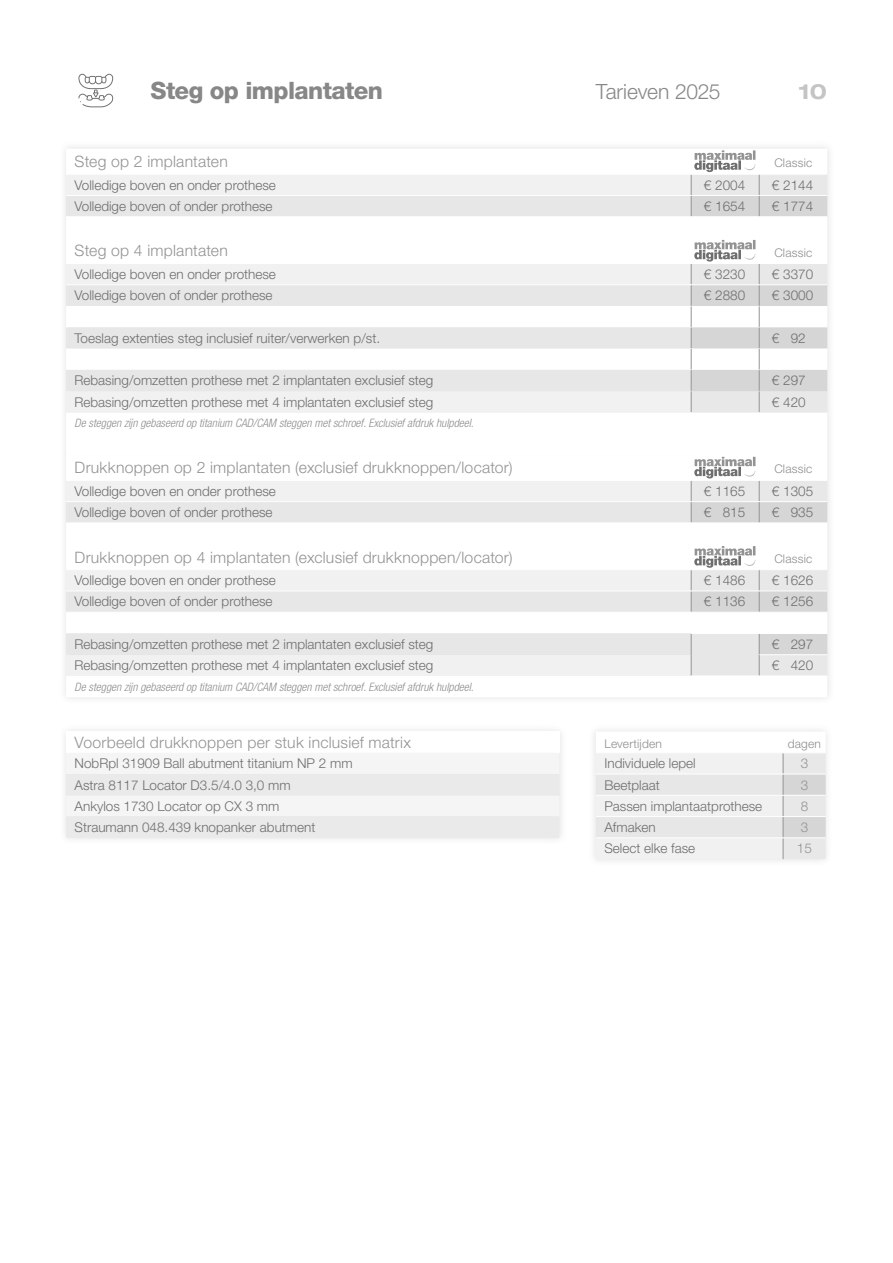
<style>
.page{position:relative;width:893px;height:1263px;background:#fff}
.page>*{position:absolute;margin:0;border:0;box-sizing:border-box;transform-origin:0 0}
.t1{font:800 24px "Helvetica Neue LT Std";letter-spacing:-.025em;color:#878787}
.t2{font:300 21px "Helvetica Neue LT Std";letter-spacing:-.01em;color:#878787}
.t3{font:700 expanded 21px "Helvetica Neue LT Std";color:#c4c4c4}
.t4{font:300 15.75px "Helvetica Neue LT Std";letter-spacing:.015em;color:#939393}
.t5{font:300 13.5px/21.3px "Helvetica Neue LT Std";color:#6e6e6e}
.t6{font:300 13.5px "Helvetica Neue LT Std";color:#939393}
.t7{font:300 12px "Helvetica Neue LT Std";letter-spacing:.015em;color:#8e8e8e}
.t8{font:italic 300 condensed 11.55px "Helvetica Neue LT Std";color:#8e8e8e}
</style>
<div class="page">
<svg style="left:596px;top:753px;width:230px;height:106px"></svg>
<div style="left:59px;top:724px;width:507px;height:121px;background:#f5f5f5"></div>
<div style="left:66px;top:731px;width:493px;height:22px;background:#fff"></div>
<svg style="left:66px;top:774px;width:493px;height:64px"></svg>
<div style="left:59px;top:141px;width:775px;height:564px;background:#6e6e6e;opacity:.2"></div>
<div style="left:760px;top:175px;width:67px;height:500px;background:#e8e8e8"></div>
<svg style="left:66px;top:196px;width:693px;height:480px"></svg>
<svg style="left:691px;top:196px;width:136px;height:459px"></svg>
<svg style="left:66px;top:306px;width:761px;height:64px"></svg>
<svg style="left:691px;top:634px;width:1px;height:42px"></svg>
<svg style="left:759px;top:634px;width:1px;height:42px"></svg>
<hr style="left:66px;top:195px;width:625px;height:1px;background:#fff">
<hr style="left:66px;top:216px;width:625px;height:1px;background:#fff">
<hr style="left:66px;top:284px;width:625px;height:1px;background:#fff">
<hr style="left:66px;top:501px;width:625px;height:1px;background:#fff">
<hr style="left:66px;top:522px;width:625px;height:1px;background:#fff">
<hr style="left:66px;top:544px;width:625px;height:1px;background:#fff">
<hr style="left:66px;top:590px;width:625px;height:1px;background:#fff">
<hr style="left:66px;top:612px;width:625px;height:1px;background:#fff">
<hr style="left:759px;top:195px;width:68px;height:1px;background:#fff">
<hr style="left:691px;top:216px;width:68px;height:1px;background:#fff">
<hr style="left:759px;top:216px;width:68px;height:1px;background:#fff">
<hr style="left:759px;top:284px;width:68px;height:1px;background:#fff">
<hr style="left:759px;top:501px;width:68px;height:1px;background:#fff">
<hr style="left:691px;top:522px;width:68px;height:1px;background:#fff">
<hr style="left:759px;top:522px;width:68px;height:1px;background:#fff">
<hr style="left:759px;top:590px;width:68px;height:1px;background:#fff">
<hr style="left:691px;top:612px;width:68px;height:1px;background:#fff">
<hr style="left:759px;top:612px;width:68px;height:1px;background:#fff">
<hr style="left:759px;top:654px;width:68px;height:1px;background:#fff">
<hr style="left:691px;top:676px;width:68px;height:1px;background:#fff">
<hr style="left:759px;top:676px;width:68px;height:1px;background:#fff">
<hr style="left:66px;top:174px;width:625px;height:1px;background:#fff">
<hr style="left:66px;top:263px;width:625px;height:1px;background:#fff">
<hr style="left:66px;top:454px;width:625px;height:1px;background:#fff">
<hr style="left:66px;top:238px;width:625px;height:1px;background:#fff">
<hr style="left:759px;top:174px;width:68px;height:1px;background:#fff">
<hr style="left:759px;top:238px;width:68px;height:1px;background:#fff">
<hr style="left:759px;top:263px;width:68px;height:1px;background:#fff">
<hr style="left:759px;top:454px;width:68px;height:1px;background:#fff">
<hr style="left:66px;top:480px;width:625px;height:1px;background:#fff">
<hr style="left:759px;top:480px;width:68px;height:1px;background:#fff">
<hr style="left:759px;top:544px;width:68px;height:1px;background:#fff">
<hr style="left:66px;top:569px;width:625px;height:1px;background:#fff">
<hr style="left:759px;top:569px;width:68px;height:1px;background:#fff">
<hr style="left:759px;top:633px;width:68px;height:1px;background:#fff">
<hr style="left:691px;top:454px;width:68px;height:1px;background:#fff">
<hr style="left:691px;top:633px;width:68px;height:1px;background:#fff">
<svg style="left:691px;top:150px;width:69px;height:66px"></svg>
<svg style="left:691px;top:238px;width:69px;height:174px"></svg>
<svg style="left:691px;top:455px;width:69px;height:67px"></svg>
<svg style="left:691px;top:544px;width:69px;height:68px"></svg>
<svg style="left:78px;top:74px;width:35px;height:33px"></svg>
<h1 class="t1" style="left:150px;top:82px;width:234px">Steg op implantaten</h1>
<h2 class="t2" style="left:596px;top:80px;width:126px">Tarieven 2025</h2>
<h2 class="t3" style="left:798px;top:80px;width:30px">10</h2>
<p class="t4" style="left:75px;top:155px;width:155px">Steg op 2 implantaten</p>
<p class="t7" style="left:774px;top:158px;width:40px">Classic</p>
<p class="t5" style="left:75px;top:175px;width:203px">Volledige boven en onder prothese</p>
<p class="t5" style="left:704px;top:175px;width:43px">€ 2004</p>
<p class="t5" style="left:772px;top:175px;width:43px">€ 2144</p>
<p class="t5" style="left:75px;top:197px;width:200px">Volledige boven of onder prothese</p>
<p class="t5" style="left:704px;top:197px;width:43px">€ 1654</p>
<p class="t5" style="left:772px;top:197px;width:43px">€ 1774</p>
<p class="t4" style="left:75px;top:245px;width:155px">Steg op 4 implantaten</p>
<p class="t7" style="left:774px;top:248px;width:40px">Classic</p>
<p class="t5" style="left:75px;top:265px;width:203px">Volledige boven en onder prothese</p>
<p class="t5" style="left:704px;top:265px;width:43px">€ 3230</p>
<p class="t5" style="left:772px;top:265px;width:43px">€ 3370</p>
<p class="t5" style="left:75px;top:286px;width:200px">Volledige boven of onder prothese</p>
<p class="t5" style="left:704px;top:286px;width:43px">€ 2880</p>
<p class="t5" style="left:772px;top:286px;width:43px">€ 3000</p>
<p class="t5" style="left:75px;top:329px;width:307px">Toeslag extenties steg inclusief ruiter/verwerken p/st.</p>
<p class="t5" style="left:772px;top:329px;width:35px">€ 92</p>
<p class="t5" style="left:75px;top:371px;width:360px">Rebasing/omzetten prothese met 2 implantaten exclusief steg</p>
<p class="t5" style="left:772px;top:371px;width:35px">€ 297</p>
<p class="t5" style="left:75px;top:392px;width:360px">Rebasing/omzetten prothese met 4 implantaten exclusief steg</p>
<p class="t5" style="left:772px;top:392px;width:35px">€ 420</p>
<p class="t8" style="left:75px;top:419px;width:401px">De steggen zijn gebaseerd op titanium CAD/CAM steggen met schroef. Exclusief afdruk hulpdeel.</p>
<p class="t4" style="left:75px;top:462px;width:440px">Drukknoppen op 2 implantaten (exclusief drukknoppen/locator)</p>
<p class="t7" style="left:774px;top:465px;width:40px">Classic</p>
<p class="t5" style="left:75px;top:482px;width:203px">Volledige boven en onder prothese</p>
<p class="t5" style="left:704px;top:482px;width:43px">€ 1165</p>
<p class="t5" style="left:772px;top:482px;width:43px">€ 1305</p>
<p class="t5" style="left:75px;top:503px;width:200px">Volledige boven of onder prothese</p>
<p class="t5" style="left:704px;top:503px;width:43px">€ 815</p>
<p class="t5" style="left:772px;top:503px;width:43px">€ 935</p>
<p class="t4" style="left:75px;top:551px;width:440px">Drukknoppen op 4 implantaten (exclusief drukknoppen/locator)</p>
<p class="t7" style="left:774px;top:554px;width:40px">Classic</p>
<p class="t5" style="left:75px;top:571px;width:203px">Volledige boven en onder prothese</p>
<p class="t5" style="left:704px;top:571px;width:43px">€ 1486</p>
<p class="t5" style="left:772px;top:571px;width:43px">€ 1626</p>
<p class="t5" style="left:75px;top:592px;width:200px">Volledige boven of onder prothese</p>
<p class="t5" style="left:704px;top:592px;width:43px">€ 1136</p>
<p class="t5" style="left:772px;top:592px;width:43px">€ 1256</p>
<p class="t5" style="left:75px;top:635px;width:360px">Rebasing/omzetten prothese met 2 implantaten exclusief steg</p>
<p class="t5" style="left:772px;top:635px;width:43px">€ 297</p>
<p class="t5" style="left:75px;top:656px;width:360px">Rebasing/omzetten prothese met 4 implantaten exclusief steg</p>
<p class="t5" style="left:772px;top:656px;width:43px">€ 420</p>
<p class="t8" style="left:75px;top:682px;width:401px">De steggen zijn gebaseerd op titanium CAD/CAM steggen met schroef. Exclusief afdruk hulpdeel.</p>
<p class="t4" style="left:75px;top:736px;width:338px">Voorbeeld drukknoppen per stuk inclusief matrix</p>
<p class="t5" style="left:75px;top:754px;width:280px">NobRpl 31909 Ball abutment titanium NP 2 mm Astra 8117 Locator D3.5/4.0 3,0 mm<br>Ankylos 1730 Locator op CX 3 mm<br>Straumann 048.439 knopanker abutment</p>
<p class="t7" style="left:604px;top:739px;width:59px">Levertijden</p>
<p class="t7" style="left:788px;top:739px;width:35px">dagen</p>
<p class="t5" style="left:604px;top:754px;width:93px">Individuele lepel</p>
<p class="t6" style="left:801px;top:758px;width:9px">3</p>
<p class="t5" style="left:604px;top:775px;width:57px">Beetplaat</p>
<p class="t6" style="left:801px;top:780px;width:9px">3</p>
<p class="t5" style="left:604px;top:796px;width:159px">Passen implantaatprothese</p>
<p class="t6" style="left:801px;top:801px;width:9px">8</p>
<p class="t5" style="left:604px;top:818px;width:53px">Afmaken</p>
<p class="t6" style="left:801px;top:822px;width:9px">3</p>
<p class="t5" style="left:604px;top:839px;width:92px">Select elke fase</p>
<p class="t6" style="left:797px;top:844px;width:17px">15</p>
</div>
